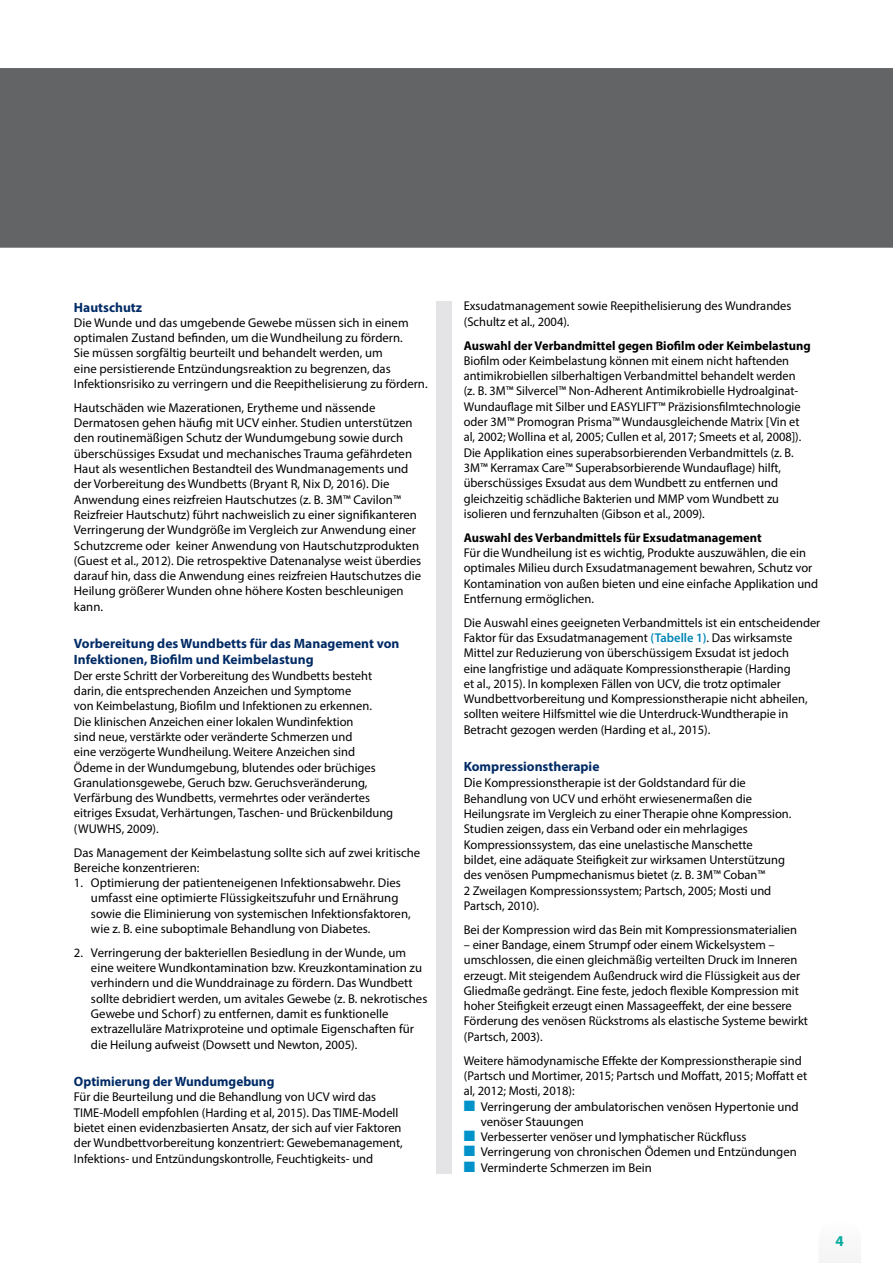
<style>
.page{position:relative;width:893px;height:1263px;background:#fff}
.page>*{position:absolute;margin:0;border:0;box-sizing:border-box;transform-origin:0 0}
.t1{font:700 15px "Myriad Pro";color:#04aa9d}
.t2{font:700 13.5px/16.2px "Myriad Pro";color:#002b66}
.t3{font:12.75px/15.3px "Myriad Pro";color:#000}
.t4{font:700 12.75px "Myriad Pro";color:#000}
.s1{font-weight:600;color:#0084b6}
.s2{font-size:13.5px}
.s3{color:#0092c8}
</style>
<div class="page">
<div style="left:0;top:68px;width:893px;height:180px;background:#636466"></div>
<svg style="left:819px;top:1258px;width:42px;height:5px"></svg>
<div style="left:436px;top:301px;width:16px;height:873px;background:#e4e4e6"></div>
<p class="t2" style="left:74px;top:298px;width:70px">Hautschutz</p>
<p class="t3" style="left:74px;top:315px;width:355px">Die Wunde und das umgebende Gewebe müssen sich in einem optimalen Zustand befinden, um die Wundheilung zu fördern.<br>Sie müssen sorgfältig beurteilt und behandelt werden, um<br>eine persistierende Entzündungsreaktion zu begrenzen, das Infektionsrisiko zu verringern und die Reepithelisierung zu fördern.</p>
<p class="t3" style="left:74px;top:400px;width:349px">Hautschäden wie Mazerationen, Erytheme und nässende Dermatosen gehen häufig mit UCV einher. Studien unterstützen den routinemäßigen Schutz der Wundumgebung sowie durch überschüssiges Exsudat und mechanisches Trauma gefährdeten Haut als wesentlichen Bestandteil des Wundmanagements und der Vorbereitung des Wundbetts (Bryant R, Nix D, 2016). Die Anwendung eines reizfreien Hautschutzes (z. B. 3M™ Cavilon™ Reizfreier Hautschutz) führt nachweislich zu einer signifikanteren Verringerung der Wundgröße im Vergleich zur Anwendung einer Schutzcreme oder keiner Anwendung von Hautschutzprodukten (Guest et al., 2012). Die retrospektive Datenanalyse weist überdies darauf hin, dass die Anwendung eines reizfreien Hautschutzes die Heilung größerer Wunden ohne höhere Kosten beschleunigen kann.</p>
<p class="t2" style="left:74px;top:635px;width:327px">Vorbereitung des Wundbetts für das Management von<br>Infektionen, Biofilm und Keimbelastung</p>
<p class="t3" style="left:74px;top:668px;width:321px">Der erste Schritt der Vorbereitung des Wundbetts besteht darin, die entsprechenden Anzeichen und Symptome<br>von Keimbelastung, Biofilm und Infektionen zu erkennen.<br>Die klinischen Anzeichen einer lokalen Wundinfektion<br>sind neue, verstärkte oder veränderte Schmerzen und<br>eine verzögerte Wundheilung. Weitere Anzeichen sind Ödeme in der Wundumgebung, blutendes oder brüchiges Granulationsgewebe, Geruch bzw. Geruchsveränderung, Verfärbung des Wundbetts, vermehrtes oder verändertes eitriges Exsudat, Verhärtungen, Taschen- und Brückenbildung (WUWHS, 2009).</p>
<p class="t3" style="left:74px;top:844px;width:348px">Das Management der Keimbelastung sollte sich auf zwei kritische<br>Bereiche konzentrieren:</p>
<p class="t3" style="left:91px;top:875px;width:321px;text-indent:-17px">1. Optimierung der patienteneigenen Infektionsabwehr. Dies umfasst eine optimierte Flüssigkeitszufuhr und Ernährung sowie die Eliminierung von systemischen Infektionsfaktoren, wie z. B. eine suboptimale Behandlung von Diabetes.</p>
<p class="t3" style="left:91px;top:945px;width:338px;text-indent:-17px">2. Verringerung der bakteriellen Besiedlung in der Wunde, um eine weitere Wundkontamination bzw. Kreuzkontamination zu verhindern und die Wunddrainage zu fördern. Das Wundbett sollte debridiert werden, um avitales Gewebe (z. B. nekrotisches Gewebe und Schorf) zu entfernen, damit es funktionelle extrazelluläre Matrixproteine und optimale Eigenschaften für die Heilung aufweist (Dowsett und Newton, 2005).</p>
<p class="t2" style="left:74px;top:1073px;width:202px">Optimierung der Wundumgebung</p>
<p class="t3" style="left:74px;top:1089px;width:330px">Für die Beurteilung und die Behandlung von UCV wird das TIME-Modell empfohlen (Harding et al, 2015). Das TIME-Modell bietet einen evidenzbasierten Ansatz, der sich auf vier Faktoren der Wundbettvorbereitung konzentriert: Gewebemanagement, Infektions- und Entzündungskontrolle, Feuchtigkeits- und</p>
<p class="t3" style="left:464px;top:298px;width:329px">Exsudatmanagement sowie Reepithelisierung des Wundrandes (Schultz et al., 2004).</p>
<p class="t4" style="left:464px;top:337px;width:348px">Auswahl der Verbandmittel gegen Biofilm oder Keimbelastung</p>
<p class="t3" style="left:464px;top:353px;width:339px">Biofilm oder Keimbelastung können mit einem nicht haftenden antimikrobiellen silberhaltigen Verbandmittel behandelt werden (z. B. 3M™ Silvercel™ Non-Adherent Antimikrobielle Hydroalginat-Wundauflage mit Silber und EASYLIFT™ Präzisionsfilmtechnologie oder 3M™ Promogran Prisma™ Wundausgleichende Matrix [Vin et al, 2002; Wollina et al, 2005; Cullen et al, 2017; Smeets et al, 2008]).<br>Die Applikation eines superabsorbierenden Verbandmittels (z. B.<br>3M™ Kerramax Care™ Superabsorbierende Wundauflage) hilft, überschüssiges Exsudat aus dem Wundbett zu entfernen und gleichzeitig schädliche Bakterien und MMP vom Wundbett zu isolieren und fernzuhalten (Gibson et al., 2009).</p>
<p class="t4" style="left:464px;top:529px;width:299px">Auswahl des Verbandmittels für Exsudatmanagement</p>
<p class="t3" style="left:464px;top:545px;width:356px">Für die Wundheilung ist es wichtig, Produkte auszuwählen, die ein optimales Milieu durch Exsudatmanagement bewahren, Schutz vor Kontamination von außen bieten und eine einfache Applikation und Entfernung ermöglichen.</p>
<p class="t3" style="left:464px;top:614px;width:358px">Die Auswahl eines geeigneten Verbandmittels ist ein entscheidender Faktor für das Exsudatmanagement <span class="s1">(Tabelle 1)</span>. Das wirksamste Mittel zur Reduzierung von überschüssigem Exsudat ist jedoch<br>eine langfristige und adäquate Kompressionstherapie (Harding<br>et al., 2015). In komplexen Fällen von UCV, die trotz optimaler Wundbettvorbereitung und Kompressionstherapie nicht abheilen, sollten weitere Hilfsmittel wie die Unterdruck-Wundtherapie in Betracht gezogen werden (Harding et al., 2015).</p>
<p class="t2" style="left:464px;top:758px;width:137px">Kompressionstherapie</p>
<p class="t3" style="left:464px;top:775px;width:329px"><span class="s2">Di</span>e Kompressionstherapie ist der Goldstandard für die Behandlung von UCV und erhöht erwiesenermaßen die Heilungsrate im Vergleich zu einer Therapie ohne Kompression.<br>Studien zeigen, dass ein Verband oder ein mehrlagiges Kompressionssystem, das eine unelastische Manschette<br>bildet, eine adäquate Steifigkeit zur wirksamen Unterstützung des venösen Pumpmechanismus bietet (z. B. 3M™ Coban™<br>2 Zweilagen Kompressionssystem; Partsch, 2005; Mosti und Partsch, 2010).</p>
<p class="t3" style="left:464px;top:921px;width:335px">Bei der Kompression wird das Bein mit Kompressionsmaterialien</p>
<p class="t3" style="left:464px;top:937px;width:346px">– einer Bandage, einem Strumpf oder einem Wickelsystem – umschlossen, die einen gleichmäßig verteilten Druck im Inneren erzeugt. Mit steigendem Außendruck wird die Flüssigkeit aus der Gliedmaße gedrängt. Eine feste, jedoch flexible Kompression mit hoher Steifigkeit erzeugt einen Massageeffekt, der eine bessere Förderung des venösen Rückstroms als elastische Systeme bewirkt (Partsch, 2003).</p>
<p class="t3" style="left:464px;top:1052px;width:345px">Weitere hämodynamische Effekte der Kompressionstherapie sind (Partsch und Mortimer, 2015; Partsch und Moffatt, 2015; Moffatt et al, 2012; Mosti, 2018):</p>
<p class="t3" style="left:481px;top:1098px;width:319px;text-indent:-17px"><span class="s3">■</span> Verringerung der ambulatorischen venösen Hypertonie und venöser Stauungen</p>
<p class="t3" style="left:464px;top:1129px;width:284px"><span class="s3">■</span> Verbesserter venöser und lymphatischer Rückfluss</p>
<p class="t3" style="left:464px;top:1144px;width:335px"><span class="s3">■</span> Verringerung von chronischen Ödemen und Entzündungen</p>
<p class="t3" style="left:464px;top:1159px;width:190px"><span class="s3">■</span> Verminderte Schmerzen im Bein</p>
<p class="t1" style="left:836px;top:1231px;width:10px">4</p>
</div>
